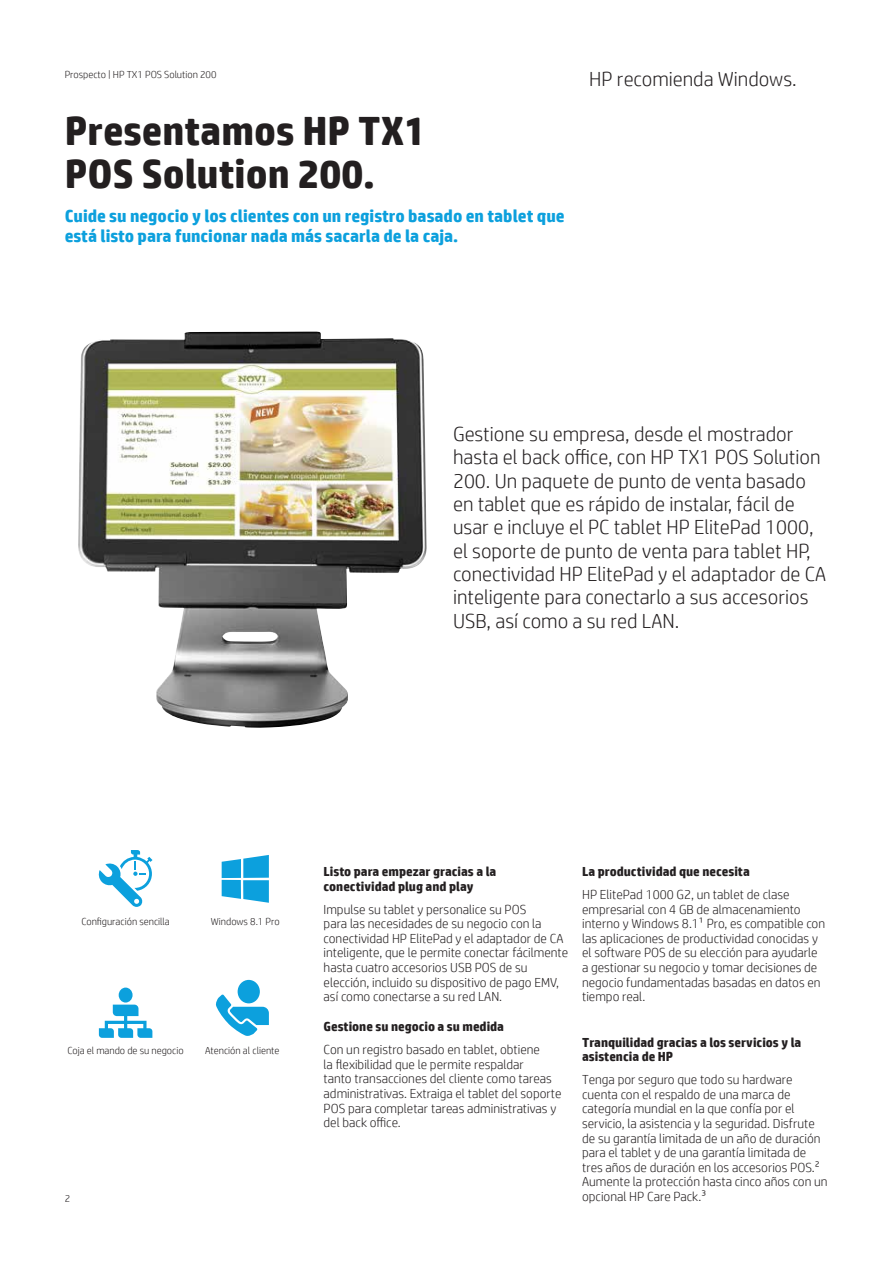
<style>
.page{position:relative;width:893px;height:1263px;background:#fff}
.page>*{position:absolute;margin:0;border:0;box-sizing:border-box;transform-origin:0 0}
.Headline_28_30{font:700 40.8px/43.8px "HP Simplified";color:#231f20}
.Intro_14_16{font:300 20.4px/23.4px "HP Simplified";color:#231f20}
.Callout_12_14_bold{font:700 17.55px/20.4px "HP Simplified";color:#0ca0dd}
.Body{font:300 13.2px/14.5px "HP Simplified";color:#231f20}
.Body_last{font:300 13.2px/14.5px "HP Simplified";color:#231f20}
.Subhead_body_bold_sp{font:700 13.2px/14.5px "HP Simplified";color:#231f20}
.Caption_8_10{font:300 10.2px "HP Simplified";color:#231f20}
.Page_number_left{font:300 10.2px "HP Simplified";color:#231f20}
</style>
<div class="page">
<img style="left:78px;top:332px;width:349px;height:396px">
<svg style="left:98px;top:850px;width:54px;height:57px"></svg>
<svg style="left:99px;top:1004px;width:53px;height:34px"></svg>
<div style="left:119px;top:987px;width:14px;height:15px;background:#0ca0dd;border-radius:50%"></div>
<svg style="left:222px;top:855px;width:47px;height:48px"></svg>
<div style="left:238px;top:980px;width:22px;height:23px;background:#0ca0dd;border-radius:50%"></div>
<svg style="left:215px;top:994px;width:54px;height:42px"></svg>
<p class="Caption_8_10" style="left:65px;top:69px;width:153px">Prospecto | HP TX1 POS Solution 200</p>
<p class="Headline_28_30" style="left:65px;top:108px;width:363px">Presentamos HP TX1<br>POS Solution 200.</p>
<p class="Callout_12_14_bold" style="left:65px;top:205px;width:501px">Cuide su negocio y los clientes con un registro basado en tablet que está listo para funcionar nada más sacarla de la caja.</p>
<h2 class="Intro_14_16" style="left:589px;top:67px;width:209px">HP recomienda Windows.</h2>
<p class="Intro_14_16" style="left:453px;top:422px;width:375px">Gestione su empresa, desde el mostrador hasta el back office, con HP TX1 POS Solution 200. Un paquete de punto de venta basado en tablet que es rápido de instalar, fácil de usar e incluye el PC tablet HP ElitePad 1000, el soporte de punto de venta para tablet HP, conectividad HP ElitePad y el adaptador de CA inteligente para conectarlo a sus accesorios USB, así como a su red LAN.</p>
<p class="Caption_8_10" style="left:82px;top:915px;width:90px">Configuración sencilla</p>
<p class="Caption_8_10" style="left:211px;top:915px;width:70px">Windows 8.1 Pro</p>
<p class="Caption_8_10" style="left:68px;top:1045px;width:118px">Coja el mando de su negocio</p>
<p class="Caption_8_10" style="left:205px;top:1045px;width:76px">Atención al cliente</p>
<p class="Page_number_left" style="left:65px;top:1192px;width:7px">2</p>
<p class="Subhead_body_bold_sp" style="left:324px;top:864px;width:174px">Listo para empezar gracias a la conectividad plug and play</p>
<p class="Body" style="left:324px;top:901px;width:246px">Impulse su tablet y personalice su POS<br>para las necesidades de su negocio con la conectividad HP ElitePad y el adaptador de CA inteligente, que le permite conectar fácilmente hasta cuatro accesorios USB POS de su elección, incluido su dispositivo de pago EMV, así como conectarse a su red LAN.</p>
<p class="Subhead_body_bold_sp" style="left:324px;top:1019px;width:182px">Gestione su negocio a su medida</p>
<p class="Body" style="left:324px;top:1042px;width:239px">Con un registro basado en tablet, obtiene<br>la flexibilidad que le permite respaldar<br>tanto transacciones del cliente como tareas administrativas. Extraiga el tablet del soporte POS para completar tareas administrativas y del back office.</p>
<p class="Subhead_body_bold_sp" style="left:582px;top:864px;width:169px">La productividad que necesita</p>
<p class="Body" style="left:582px;top:887px;width:244px">HP ElitePad 1000 G2, un tablet de clase empresarial con 4 GB de almacenamiento interno y Windows 8.11 Pro, es compatible con las aplicaciones de productividad conocidas y el software POS de su elección para ayudarle a gestionar su negocio y tomar decisiones de negocio fundamentadas basadas en datos en tiempo real.</p>
<p class="Subhead_body_bold_sp" style="left:582px;top:1035px;width:221px">Tranquilidad gracias a los servicios y la asistencia de HP</p>
<p class="Body_last" style="left:582px;top:1072px;width:247px">Tenga por seguro que todo su hardware cuenta con el respaldo de una marca de categoría mundial en la que confía por el servicio, la asistencia y la seguridad. Disfrute de su garantía limitada de un año de duración para el tablet y de una garantía limitada de tres años de duración en los accesorios POS.2<br>Aumente la protección hasta cinco años con un opcional HP Care Pack.3</p>
</div>
